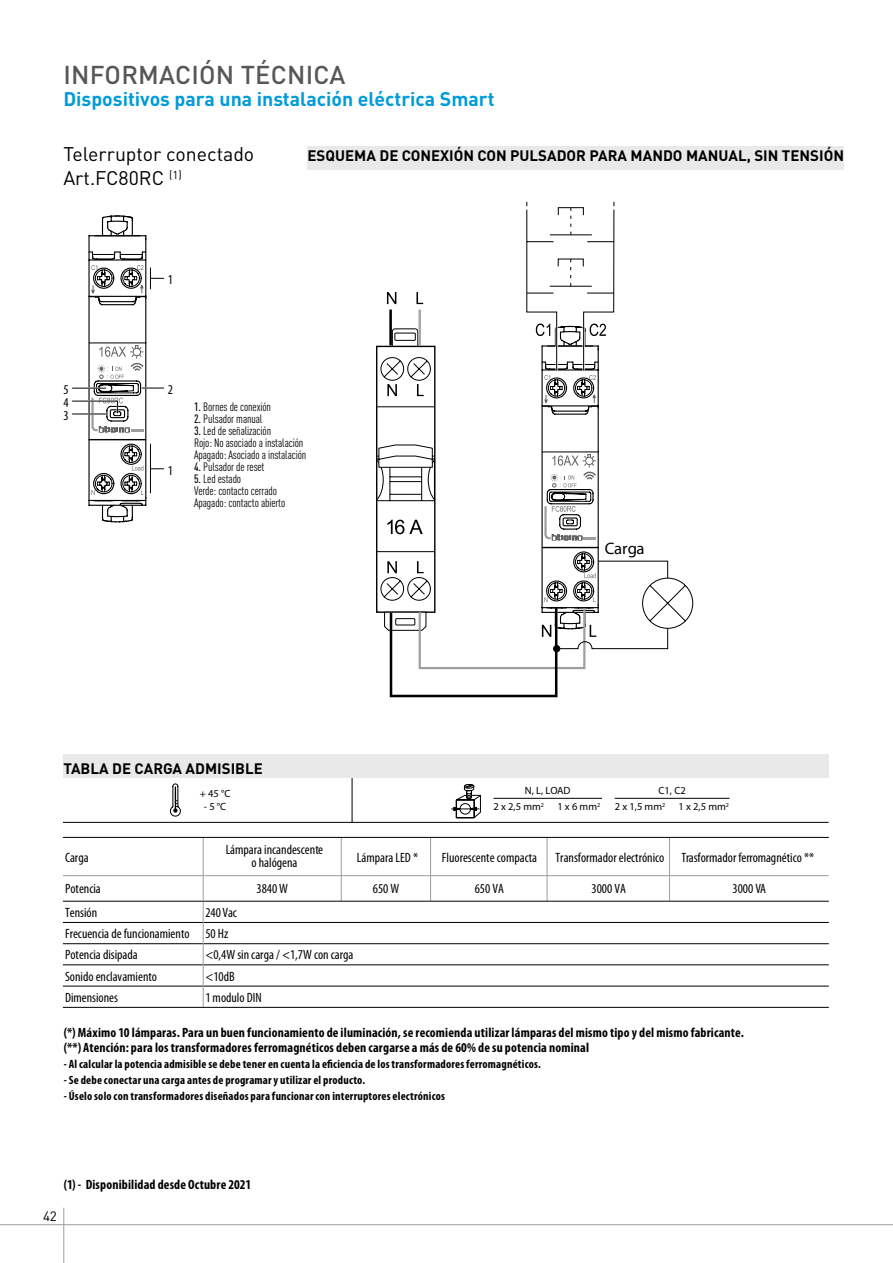
<style>
.page{position:relative;width:893px;height:1263px;background:#fff}
.page>*{position:absolute;margin:0;border:0;box-sizing:border-box;transform-origin:0 0}
.t1{font:500 25.5px "DIN Pro";letter-spacing:.01em;color:#575756}
.t2{font:700 19.5px "DIN Pro";color:#009bd9}
.t3{font:19.5px/24px "DIN Pro";color:#000}
.t4{font:16.65px "Myriad Pro";letter-spacing:-.005em;color:#000}
.t5{font:700 15px "DIN Pro";color:#000}
.t6{font:condensed 13.5px/21.1px "Myriad Pro";color:#000}
.t7{font:700 condensed 13.5px/15.8px "Myriad Pro";letter-spacing:.01em;color:#000}
.t8{font:13.5px "DIN Pro";color:#000}
.t9{font:700 condensed 12px "Myriad Pro";letter-spacing:.015em;color:#000}
.t10{font:condensed 12px/12px "DIN Pro";letter-spacing:-.01em;color:#000}
.t11{font:10.5px "Myriad Pro";color:#000}
.s1{font-weight:500}
</style>
<div class="page">
<hr style="left:0;top:1224px;width:893px;height:1px;background:#9d9d9c">
<hr style="left:63px;top:1208px;width:1px;height:55px;background:#9d9d9c">
<div style="left:308px;top:146px;width:536px;height:24px;background:#e9e9e9"></div>
<div style="left:63px;top:754px;width:766px;height:24px;background:#e9e9e9"></div>
<svg style="left:72px;top:215px;width:92px;height:308px"></svg>
<hr style="left:150px;top:444px;width:1px;height:49px;background:#000">
<hr style="left:352px;top:778px;width:1px;height:44px;background:#000">
<hr style="left:63px;top:822px;width:289px;height:1px;background:#000">
<hr style="left:352px;top:822px;width:477px;height:1px;background:#000">
<svg style="left:170px;top:783px;width:11px;height:33px"></svg>
<svg style="left:451px;top:784px;width:30px;height:35px"></svg>
<hr style="left:494px;top:798px;width:108px;height:1px;background:#000">
<hr style="left:615px;top:798px;width:114px;height:1px;background:#000">
<hr style="left:341px;top:838px;width:1px;height:37px;background:#9e9e9c">
<hr style="left:430px;top:838px;width:1px;height:37px;background:#9e9e9c">
<hr style="left:547px;top:838px;width:1px;height:37px;background:#9e9e9c">
<hr style="left:669px;top:838px;width:1px;height:37px;background:#9e9e9c">
<hr style="left:63px;top:875px;width:140px;height:1px;background:#9e9e9c">
<svg style="left:341px;top:876px;width:1px;height:25px"></svg>
<svg style="left:430px;top:876px;width:1px;height:25px"></svg>
<svg style="left:547px;top:876px;width:1px;height:25px"></svg>
<svg style="left:669px;top:876px;width:1px;height:25px"></svg>
<hr style="left:63px;top:922px;width:140px;height:1px;background:#000">
<hr style="left:63px;top:943px;width:140px;height:1px;background:#000">
<hr style="left:203px;top:875px;width:138px;height:1px;background:#9e9e9c">
<hr style="left:341px;top:875px;width:90px;height:1px;background:#9e9e9c">
<hr style="left:431px;top:875px;width:116px;height:1px;background:#9e9e9c">
<hr style="left:547px;top:875px;width:122px;height:1px;background:#9e9e9c">
<hr style="left:669px;top:875px;width:160px;height:1px;background:#9e9e9c">
<hr style="left:203px;top:922px;width:138px;height:1px;background:#000">
<hr style="left:341px;top:922px;width:90px;height:1px;background:#000">
<hr style="left:431px;top:922px;width:116px;height:1px;background:#000">
<hr style="left:547px;top:922px;width:122px;height:1px;background:#000">
<hr style="left:669px;top:922px;width:160px;height:1px;background:#000">
<hr style="left:203px;top:943px;width:138px;height:1px;background:#000">
<hr style="left:341px;top:943px;width:90px;height:1px;background:#000">
<hr style="left:431px;top:943px;width:116px;height:1px;background:#000">
<hr style="left:547px;top:943px;width:122px;height:1px;background:#000">
<hr style="left:669px;top:943px;width:160px;height:1px;background:#000">
<hr style="left:63px;top:964px;width:140px;height:1px;background:#000">
<hr style="left:203px;top:964px;width:138px;height:1px;background:#000">
<hr style="left:341px;top:964px;width:90px;height:1px;background:#000">
<hr style="left:431px;top:964px;width:116px;height:1px;background:#000">
<hr style="left:547px;top:964px;width:122px;height:1px;background:#000">
<hr style="left:669px;top:964px;width:160px;height:1px;background:#000">
<hr style="left:63px;top:986px;width:140px;height:1px;background:#000">
<hr style="left:203px;top:986px;width:138px;height:1px;background:#000">
<hr style="left:341px;top:986px;width:90px;height:1px;background:#000">
<hr style="left:431px;top:986px;width:116px;height:1px;background:#000">
<hr style="left:547px;top:986px;width:122px;height:1px;background:#000">
<hr style="left:669px;top:986px;width:160px;height:1px;background:#000">
<hr style="left:203px;top:901px;width:138px;height:1px;background:#000">
<hr style="left:341px;top:901px;width:90px;height:1px;background:#000">
<hr style="left:431px;top:901px;width:116px;height:1px;background:#000">
<hr style="left:547px;top:901px;width:122px;height:1px;background:#000">
<hr style="left:669px;top:901px;width:160px;height:1px;background:#000">
<hr style="left:203px;top:838px;width:1px;height:37px;background:#9e9e9c">
<svg style="left:203px;top:876px;width:1px;height:131px"></svg>
<hr style="left:63px;top:837px;width:140px;height:1px;background:#000">
<hr style="left:203px;top:837px;width:138px;height:1px;background:#000">
<hr style="left:341px;top:837px;width:90px;height:1px;background:#000">
<hr style="left:431px;top:837px;width:116px;height:1px;background:#000">
<hr style="left:547px;top:837px;width:122px;height:1px;background:#000">
<hr style="left:669px;top:837px;width:160px;height:1px;background:#000">
<hr style="left:63px;top:1007px;width:140px;height:1px;background:#000">
<hr style="left:203px;top:1007px;width:138px;height:1px;background:#000">
<hr style="left:341px;top:1007px;width:90px;height:1px;background:#000">
<hr style="left:431px;top:1007px;width:116px;height:1px;background:#000">
<hr style="left:547px;top:1007px;width:122px;height:1px;background:#000">
<hr style="left:669px;top:1007px;width:160px;height:1px;background:#000">
<hr style="left:63px;top:901px;width:140px;height:1px;background:#000">
<svg style="left:376px;top:207px;width:293px;height:491px"></svg>
<h1 class="t1" style="left:64px;top:54px;width:284px">INFORMACIÓN TÉCNICA</h1>
<h2 class="t2" style="left:63px;top:86px;width:433px">Dispositivos para una instalación eléctrica Smart</h2>
<p class="t5" style="left:308px;top:146px;width:538px">ESQUEMA DE CONEXIÓN CON PULSADOR PARA MANDO MANUAL, SIN TENSIÓN</p>
<h2 class="t3" style="left:63px;top:141px;width:192px">Telerruptor conectado<br>Art.FC80RC <sup>(1)</sup></h2>
<p class="t6" style="left:64px;top:383px;width:7px;line-height:12.9px">5<br>4</p>
<p class="t6" style="left:64px;top:405px;width:7px">3</p>
<p class="t6" style="left:168px;top:269px;width:7px">1</p>
<p class="t6" style="left:168px;top:379px;width:7px">2</p>
<p class="t6" style="left:168px;top:459px;width:7px">1</p>
<p class="t10" style="left:194px;top:401px;width:78px"><span class="s1">1.</span> Bornes de conexión</p>
<p class="t10" style="left:194px;top:413px;width:70px"><span class="s1">2.</span> Pulsador manual</p>
<p class="t10" style="left:194px;top:425px;width:114px"><span class="s1">3.</span> Led de señalización<br>Rojo: No asociado a instalación<br>Apagado: Asociado a instalación</p>
<p class="t10" style="left:194px;top:461px;width:72px"><span class="s1">4.</span> Pulsador de reset</p>
<p class="t10" style="left:194px;top:473px;width:93px"><span class="s1">5.</span> Led estado<br>Verde: contacto cerrado<br>Apagado: contacto abierto</p>
<p class="t5" style="left:63px;top:758px;width:201px">TABLA DE CARGA ADMISIBLE</p>
<p class="t4" style="left:605px;top:538px;width:41px">Carga</p>
<p class="t11" style="left:525px;top:784px;width:47px">N, L, LOAD</p>
<p class="t11" style="left:200px;top:787px;width:32px">+ 45 °C</p>
<p class="t11" style="left:204px;top:800px;width:24px">- 5 °C</p>
<p class="t11" style="left:494px;top:800px;width:52px">2 x 2,5 mm<sup>2</sup></p>
<p class="t11" style="left:557px;top:800px;width:44px">1 x 6 mm<sup>2</sup></p>
<p class="t11" style="left:658px;top:784px;width:29px">C1, C2</p>
<p class="t11" style="left:615px;top:800px;width:52px">2 x 1,5 mm<sup>2</sup></p>
<p class="t11" style="left:678px;top:800px;width:52px">1 x 2,5 mm<sup>2</sup></p>
<p class="t6" style="left:65px;top:846px;width:25px">Carga</p>
<p class="t6" style="left:226px;top:843px;width:99px;line-height:13.2px;text-align:center">Lámpara incandescente o halógena</p>
<p class="t6" style="left:357px;top:846px;width:63px">Lámpara LED *</p>
<p class="t6" style="left:442px;top:846px;width:97px">Fluorescente compacta</p>
<p class="t6" style="left:555px;top:846px;width:110px">Transformador electrónico</p>
<p class="t6" style="left:681px;top:846px;width:134px">Trasformador ferromagnético **</p>
<p class="t6" style="left:65px;top:878px;width:37px">Potencia</p>
<p class="t6" style="left:257px;top:878px;width:33px">3840 W</p>
<p class="t6" style="left:373px;top:878px;width:28px">650 W</p>
<p class="t6" style="left:475px;top:878px;width:31px">650 VA</p>
<p class="t6" style="left:592px;top:878px;width:36px">3000 VA</p>
<p class="t6" style="left:732px;top:878px;width:35px">3000 VA</p>
<p class="t6" style="left:65px;top:902px;width:34px">Tensión</p>
<p class="t6" style="left:65px;top:902px;width:173px;text-indent:140px">240 Vac<br>Frecuencia de funcionamiento 50 Hz<br>Potencia disipada</p>
<p class="t6" style="left:205px;top:944px;width:150px">&lt;0,4W sin carga / &lt;1,7W con carga</p>
<p class="t6" style="left:65px;top:965px;width:94px">Sonido enclavamiento</p>
<p class="t6" style="left:205px;top:965px;width:31px">&lt;10dB</p>
<p class="t6" style="left:65px;top:986px;width:55px">Dimensiones</p>
<p class="t6" style="left:205px;top:986px;width:58px">1 modulo DIN</p>
<p class="t7" style="left:64px;top:1024px;width:681px">(*) Máximo 10 lámparas. Para un buen funcionamiento de iluminación, se recomienda utilizar lámparas del mismo tipo y del mismo fabricante. (**) Atención: para los transformadores ferromagnéticos deben cargarse a más de 60% de su potencia nominal</p>
<p class="t9" style="left:64px;top:1056px;width:478px">- Al calcular la potencia admisible se debe tener en cuenta la eficiencia de los transformadores ferromagnéticos.</p>
<p class="t9" style="left:64px;top:1072px;width:303px">- Se debe conectar una carga antes de programar y utilizar el producto.</p>
<p class="t9" style="left:64px;top:1088px;width:383px">- Úselo solo con transformadores diseñados para funcionar con interruptores electrónicos</p>
<p class="t8" style="left:43px;top:1207px;width:15px">42</p>
<p class="t7" style="left:64px;top:1177px;width:189px">(1) - Disponibilidad desde Octubre 2021</p>
</div>
